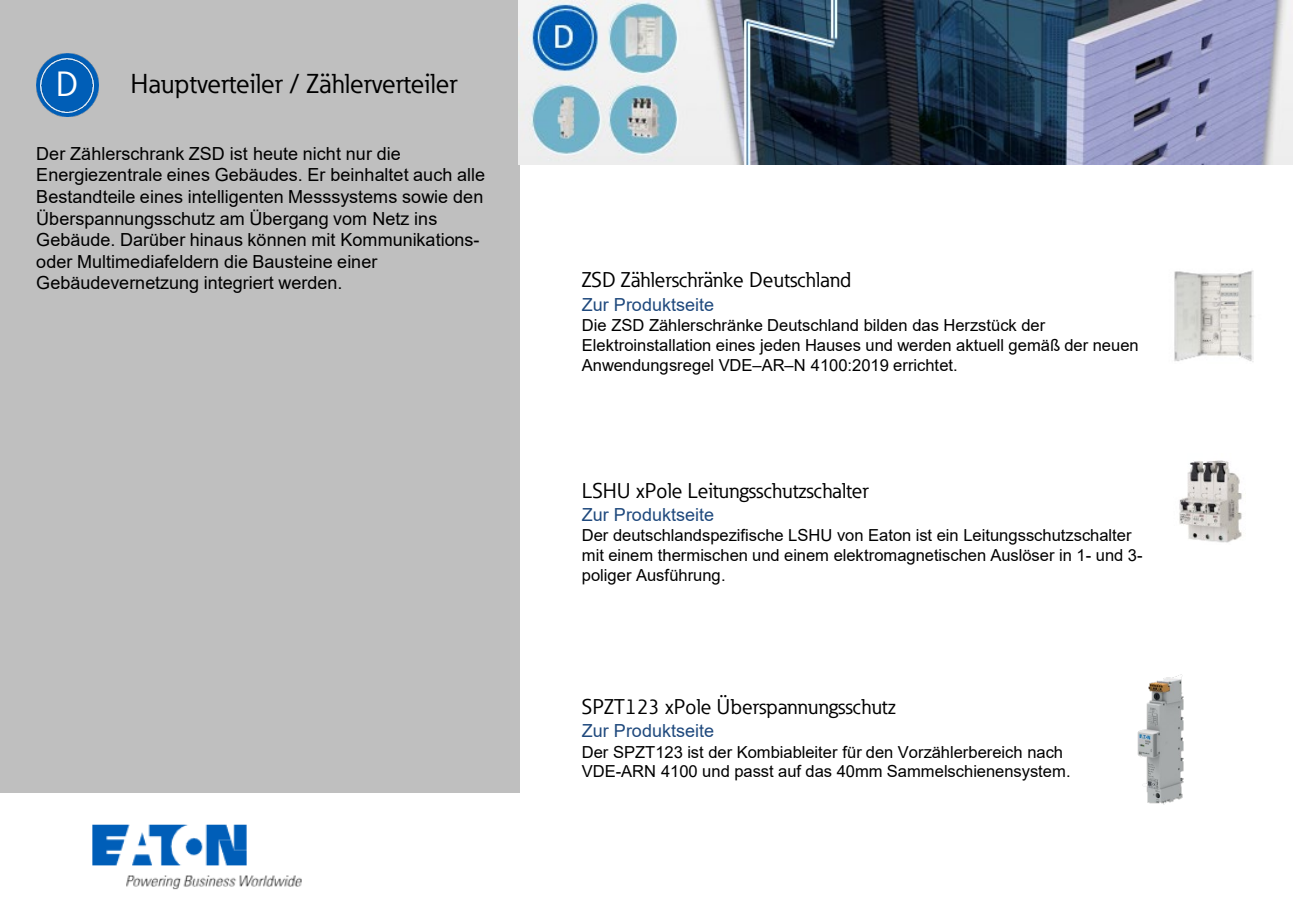
<style>
.page{position:relative;width:1293px;height:906px;background:#fff}
.page>*{position:absolute;margin:0;border:0;box-sizing:border-box;transform-origin:0 0}
.t1{font:34.5px "Eaton";color:#fff}
.t2{font:27px "Eaton";color:#000}
.t3{font:21px "Eaton";color:#000}
.t4{font:18px/21.6px "Arial";color:#000}
.t5{font:18px "Arial";color:#1f497d}
.t6{font:16.5px/19.8px "Arial";color:#000}
</style>
<div class="page">
<img style="left:0;top:792px;width:520px;height:98px">
<div style="left:0;top:0;width:519px;height:792px;background:#bfbfbf"></div>
<img style="left:519px;top:0;width:774px;height:165px">
<img style="left:36px;top:53px;width:63px;height:63px">
<img style="left:41px;top:59px;width:53px;height:53px">
<img style="left:1174px;top:270px;width:80px;height:92px">
<img style="left:1179px;top:460px;width:63px;height:83px">
<img style="left:1137px;top:674px;width:47px;height:131px">
<p class="t1" style="left:56px;top:62px;width:24px">D</p>
<p class="t2" style="left:131px;top:66px;width:328px">Hauptverteiler / Zählerverteiler</p>
<p class="t4" style="left:36px;top:142px;width:450px">Der Zählerschrank ZSD ist heute nicht nur die Energiezentrale eines Gebäudes. Er beinhaltet auch alle Bestandteile eines intelligenten Messsystems sowie den Überspannungsschutz am Übergang vom Netz ins Gebäude. Darüber hinaus können mit Kommunikations&shy;oder Multimediafeldern die Bausteine einer Gebäudevernetzung integriert werden.</p>
<p class="t3" style="left:582px;top:266px;width:271px">ZSD Zählerschränke Deutschland</p>
<p class="t5" style="left:582px;top:292px;width:134px">Zur Produktseite</p>
<p class="t6" style="left:582px;top:315px;width:558px">Die ZSD Zählerschränke Deutschland bilden das Herzstück der<br>Elektroinstallation eines jeden Hauses und werden aktuell gemäß der neuen<br>Anwendungsregel VDE–AR–N 4100:2019 errichtet.</p>
<p class="t3" style="left:582px;top:477px;width:288px">LSHU xPole Leitungsschutzschalter</p>
<p class="t5" style="left:582px;top:502px;width:134px">Zur Produktseite</p>
<p class="t6" style="left:582px;top:525px;width:562px">Der deutschlandspezifische LSHU von Eaton ist ein Leitungsschutzschalter mit einem thermischen und einem elektromagnetischen Auslöser in 1- und 3- poliger Ausführung.</p>
<p class="t3" style="left:582px;top:693px;width:315px">SPZT123 xPole Überspannungsschutz</p>
<p class="t5" style="left:582px;top:718px;width:134px">Zur Produktseite</p>
<p class="t6" style="left:582px;top:741px;width:490px">Der SPZT123 ist der Kombiableiter für den Vorzählerbereich nach<br>VDE-ARN 4100 und passt auf das 40mm Sammelschienensystem.</p>
</div>
